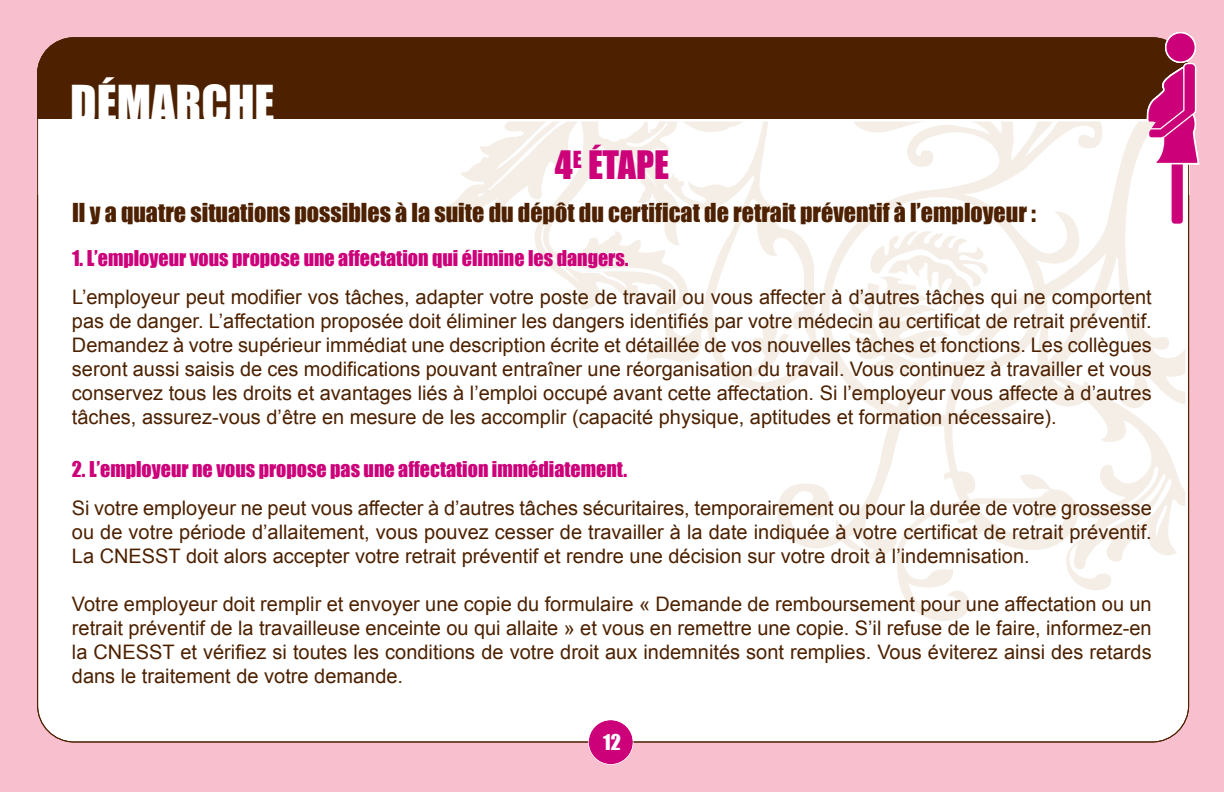
<style>
.page{position:relative;width:1224px;height:792px;background:#f8c0ce}
.page>*{position:absolute;margin:0;border:0;box-sizing:border-box;transform-origin:0 0}
.t1{font:48px "Impact";color:#fff}
.t2{font:36px "Impact";letter-spacing:-.005em;color:#cc017a}
.t3{font:24px "Impact";color:#4d2100}
.t4{font:20px/24px "Arial";color:#4d2100;text-align:justify}
.t5{font:20px "Impact";color:#cc017a}
.t6{font:20px "Impact";color:#fff}
</style>
<div class="page">
<div style="left:38px;top:38px;width:1150px;height:704px;background:#fff;border-radius:36px"></div>
<div style="left:37px;top:38px;width:1152px;height:126px;background:#4d2100;border-radius:36px"></div>
<div style="left:37px;top:120px;width:1152px;height:75px;background:#fff"></div>
<div style="left:1166px;top:33px;width:29px;height:29px;background:#cc017a;border-radius:50%"></div>
<div style="left:1165px;top:32px;width:31px;height:31px;border:1px solid #fff;border-radius:50%"></div>
<svg style="left:1147px;top:62px;width:52px;height:103px"></svg>
<svg style="left:433px;top:122px;width:102px;height:93px"></svg>
<svg style="left:535px;top:122px;width:650px;height:499px"></svg>
<div style="left:589px;top:720px;width:44px;height:44px;background:#cc017a;border-radius:50%"></div>
<div style="left:588px;top:720px;width:45px;height:45px;border:1px solid #fff;border-radius:50%"></div>
<h1 class="t1" style="left:70px;top:75px;width:206px">DÉMARCHE</h1>
<h2 class="t2" style="left:555px;top:143px;width:116px">4<sup>E</sup> ÉTAPE</h2>
<p class="t3" style="left:72px;top:198px;width:966px">Il y a quatre situations possibles à la suite du dépôt du certificat de retrait préventif à l’employeur :</p>
<p class="t5" style="left:72px;top:245px;width:558px">1. L’employeur vous propose une affectation qui élimine les dangers.</p>
<p class="t4" style="left:72px;top:285px;width:1082px">L’employeur peut modifier vos tâches, adapter votre poste de travail ou vous affecter à d’autres tâches qui ne comportent pas de danger. L’affectation proposée doit éliminer les dangers identifiés par votre médecin au certificat de retrait préventif.<br>Demandez à votre supérieur immédiat une description écrite et détaillée de vos nouvelles tâches et fonctions. Les collègues seront aussi saisis de ces modifications pouvant entraîner une réorganisation du travail. Vous continuez à travailler et vous conservez tous les droits et avantages liés à l’emploi occupé avant cette affectation. Si l’employeur vous affecte à d’autres tâches, assurez-vous d’être en mesure de les accomplir (capacité physique, aptitudes et formation nécessaire).</p>
<p class="t5" style="left:72px;top:457px;width:557px">2. L’employeur ne vous propose pas une affectation immédiatement.</p>
<p class="t4" style="left:72px;top:497px;width:1082px">Si votre employeur ne peut vous affecter à d’autres tâches sécuritaires, temporairement ou pour la durée de votre grossesse ou de votre période d’allaitement, vous pouvez cesser de travailler à la date indiquée à votre certificat de retrait préventif.<br>La CNESST doit alors accepter votre retrait préventif et rendre une décision sur votre droit à l’indemnisation.</p>
<p class="t4" style="left:72px;top:593px;width:1081px">Votre employeur doit remplir et envoyer une copie du formulaire « Demande de remboursement pour une affectation ou un retrait préventif de la travailleuse enceinte ou qui allaite » et vous en remettre une copie. S’il refuse de le faire, informez-en la CNESST et vérifiez si toutes les conditions de votre droit aux indemnités sont remplies. Vous éviterez ainsi des retards dans le traitement de votre demande.</p>
<p class="t6" style="left:603px;top:730px;width:19px">12</p>
</div>
